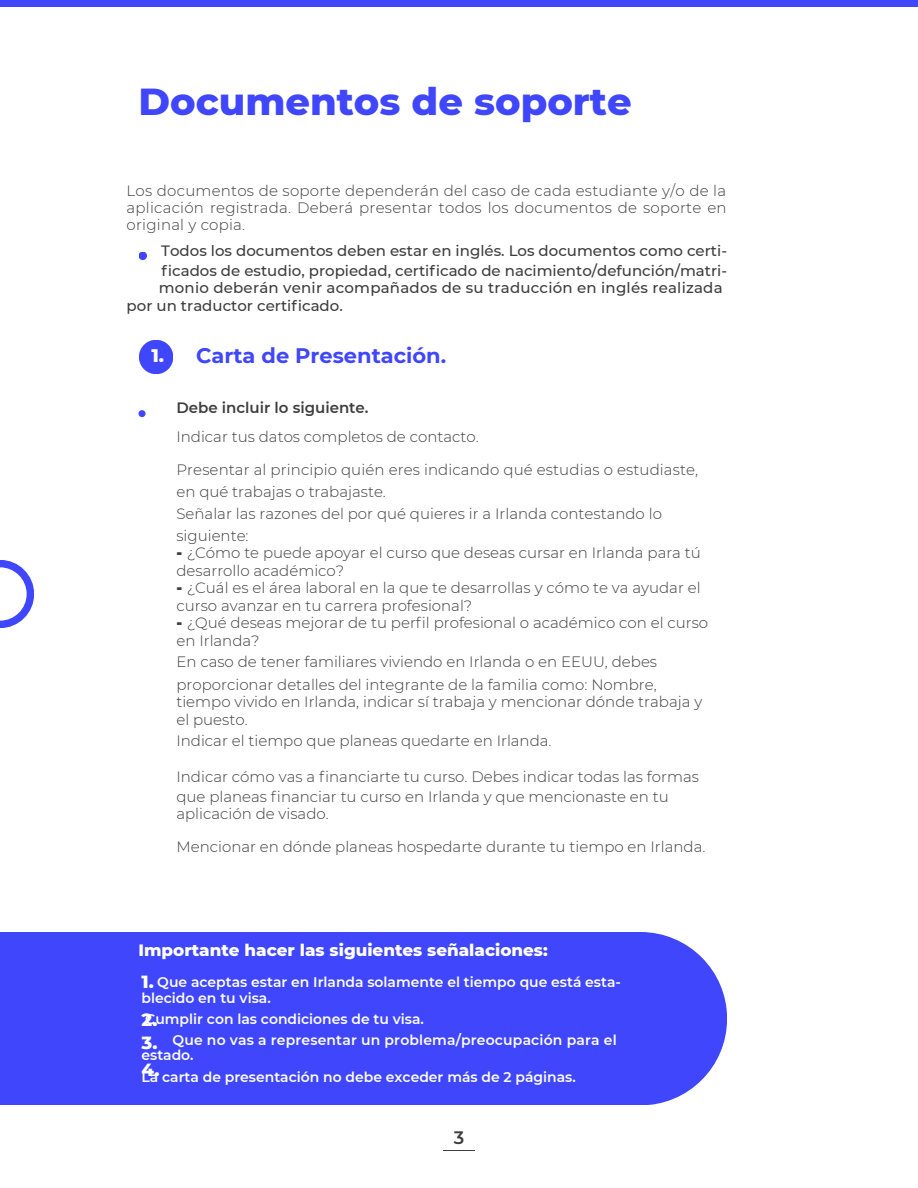
<style>
.page{position:relative;width:918px;height:1188px;background:#fff}
.page>*{position:absolute;margin:0;border:0;box-sizing:border-box;transform-origin:0 0}
.t1{font:800 38.4px "Montserrat";color:#3f46fc}
.t2{font:700 21px "Montserrat";color:#3f46fc}
.t3{font:800 18.6px "Montserrat";color:#fff}
.t4{font:800 18px "Montserrat";color:#fff}
.t5{font:600 18px "Montserrat";color:#3d3d3d}
.t6{font:800 16.8px "Montserrat";color:#fff}
.t7{font:300 15px/16.8px "Montserrat";color:#3d3d3d;text-align:justify}
.t8{font:500 15px "Montserrat";color:#3d3d3d}
.t9{font:600 15px "Montserrat";color:#3d3d3d}
.t10{font:600 13.95px "Montserrat";color:#fff}
.s1{font-weight:900}
</style>
<div class="page">
<svg style="left:0;top:560px;width:34px;height:68px"></svg>
<div style="left:139px;top:410px;width:7px;height:7px;background:#3f46fc;border-radius:50%"></div>
<div style="left:139px;top:252px;width:8px;height:8px;background:#3f46fc;border-radius:50%"></div>
<div style="left:139px;top:340px;width:34px;height:34px;background:#3f46fc;border-radius:50%"></div>
<div style="left:0;top:0;width:918px;height:7px;background:#3f46fc"></div>
<div style="left:0;top:932px;width:727px;height:173px;background:#3f46fc"></div>
<hr style="left:444px;top:1150px;width:30px;height:1px;background:#3d3d3d">
<p class="t1" style="left:139px;top:78px;width:495px">Documentos de soporte</p>
<p class="t7" style="left:127px;top:183px;width:601px">Los documentos de soporte dependerán del caso de cada estudiante y/o de la aplicación registrada. Deberá presentar todos los documentos de soporte en original y copia.</p>
<p class="t8" style="left:161px;top:241px;width:567px">Todos los documentos deben estar en inglés. Los documentos como certi-</p>
<p class="t8" style="left:161px;top:262px;width:567px">ficados de estudio, propiedad, certificado de nacimiento/defunción/matri-</p>
<p class="t8" style="left:159px;top:279px;width:565px">monio deberán venir acompañados de su traducción en inglés realizada</p>
<p class="t8" style="left:127px;top:297px;width:218px">por un traductor certificado.</p>
<p class="t3" style="left:151px;top:344px;width:14px">1.</p>
<p class="t2" style="left:196px;top:342px;width:252px">Carta de Presentación.</p>
<p class="t9" style="left:176px;top:398px;width:194px">Debe incluir lo siguiente.</p>
<p class="t7" style="left:176px;top:428px;width:304px">Indicar tus datos completos de contacto.</p>
<p class="t7" style="left:176px;top:461px;width:523px">Presentar al principio quién eres indicando qué estudias o estudiaste,</p>
<p class="t7" style="left:176px;top:484px;width:211px">en qué trabajas o trabajaste.</p>
<p class="t7" style="left:176px;top:505px;width:487px">Señalar las razones del por qué quieres ir a Irlanda contestando lo</p>
<p class="t7" style="left:176px;top:527px;width:74px">siguiente:</p>
<p class="t7" style="left:176px;top:544px;width:526px"><span class="s1">-</span> ¿Cómo te puede apoyar el curso que deseas cursar en Irlanda para tú</p>
<p class="t7" style="left:176px;top:562px;width:169px">desarrollo académico?</p>
<p class="t7" style="left:176px;top:579px;width:526px"><span class="s1">-</span> ¿Cuál es el área laboral en la que te desarrollas y cómo te va ayudar el</p>
<p class="t7" style="left:176px;top:597px;width:297px">curso avanzar en tu carrera profesional?</p>
<p class="t7" style="left:176px;top:614px;width:533px"><span class="s1">-</span> ¿Qué deseas mejorar de tu perfil profesional o académico con el curso</p>
<p class="t7" style="left:176px;top:632px;width:85px">en Irlanda?</p>
<p class="t7" style="left:176px;top:653px;width:482px">En caso de tener familiares viviendo en Irlanda o en EEUU, debes</p>
<p class="t7" style="left:176px;top:676px;width:482px">proporcionar detalles del integrante de la familia como: Nombre,</p>
<p class="t7" style="left:176px;top:693px;width:527px">tiempo vivido en Irlanda, indicar sí trabaja y mencionar dónde trabaja y</p>
<p class="t7" style="left:176px;top:711px;width:73px">el puesto.</p>
<p class="t7" style="left:176px;top:732px;width:377px">Indicar el tiempo que planeas quedarte en Irlanda.</p>
<p class="t7" style="left:176px;top:768px;width:524px">Indicar cómo vas a financiarte tu curso. Debes indicar todas las formas</p>
<p class="t7" style="left:176px;top:788px;width:494px">que planeas financiar tu curso en Irlanda y que mencionaste en tu</p>
<p class="t7" style="left:176px;top:805px;width:154px">aplicación de visado.</p>
<p class="t7" style="left:176px;top:838px;width:530px">Mencionar en dónde planeas hospedarte durante tu tiempo en Irlanda.</p>
<p class="t6" style="left:139px;top:940px;width:411px">Importante hacer las siguientes señalaciones:</p>
<p class="t10" style="left:157px;top:974px;width:465px">Que aceptas estar en Irlanda solamente el tiempo que está esta-</p>
<p class="t10" style="left:141px;top:990px;width:131px">blecido en tu visa.</p>
<p class="t10" style="left:145px;top:1011px;width:280px">Cumplir con las condiciones de tu visa.</p>
<p class="t10" style="left:173px;top:1031px;width:446px">Que no vas a representar un problema/preocupación para el</p>
<p class="t10" style="left:141px;top:1047px;width:54px">estado.</p>
<p class="t10" style="left:141px;top:1068px;width:436px">La carta de presentación no debe exceder más de 2 páginas.</p>
<p class="t4" style="left:142px;top:970px;width:14px">1.</p>
<p class="t4" style="left:142px;top:1008px;width:18px">2.</p>
<p class="t4" style="left:142px;top:1032px;width:17px">3.</p>
<p class="t4" style="left:142px;top:1059px;width:20px">4.</p>
<p class="t5" style="left:454px;top:1127px;width:12px">3</p>
</div>
